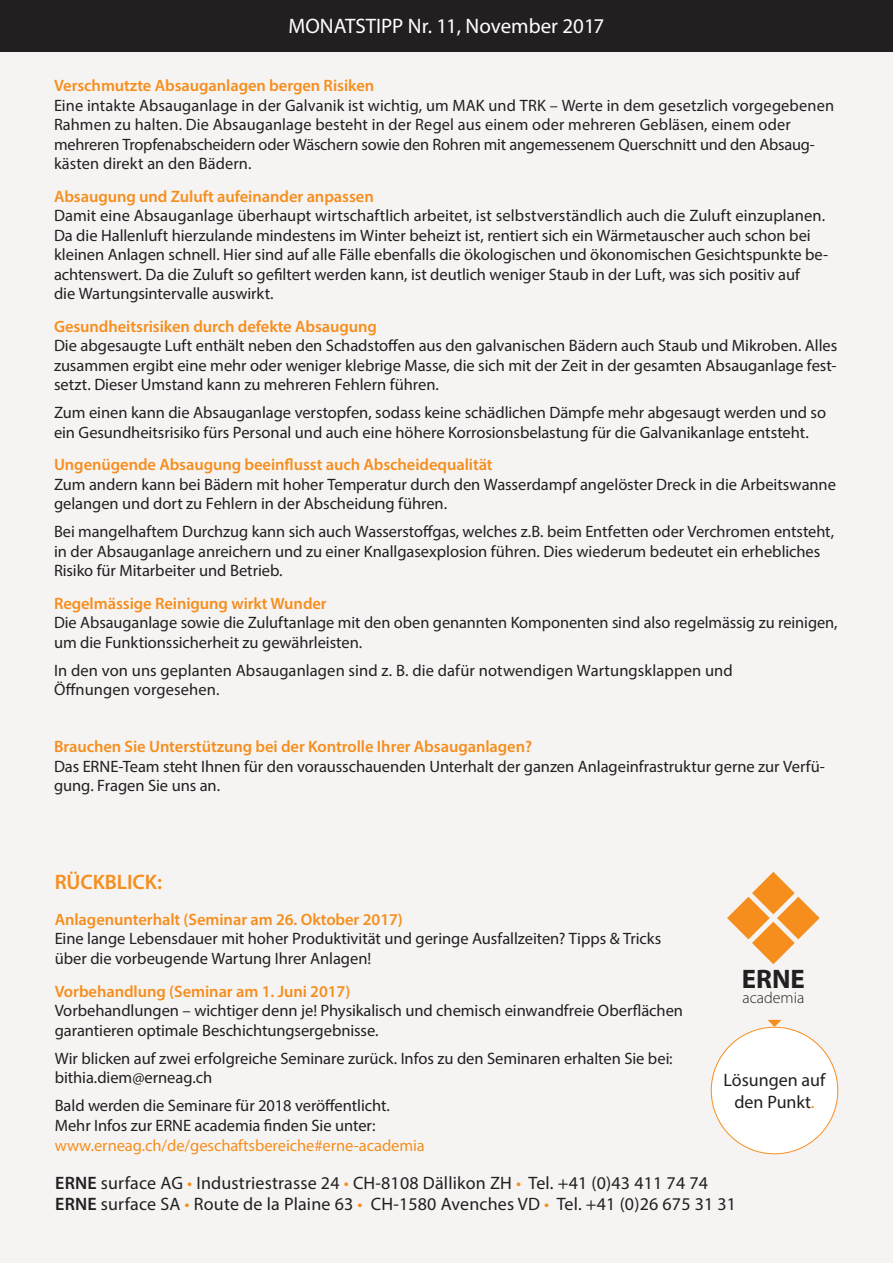
<style>
.page{position:relative;width:893px;height:1263px;background:#f5f4f3}
.page>*{position:absolute;margin:0;border:0;box-sizing:border-box;transform-origin:0 0}
.t1{font:700 26.85px "Myriad Pro";color:#231f20}
.t2{font:21px "Myriad Pro";color:#fff}
.t3{font:600 21px "Myriad Pro";letter-spacing:-.005em;color:#f68e1e}
.t4{font:18px/21.6px "Myriad Pro";letter-spacing:.01em;color:#231f20}
.t5{font:16.5px/19.5px "Myriad Pro";color:#231f20}
.t6{font:600 16.5px "Myriad Pro";letter-spacing:-.005em;color:#f68e1e}
.t7{font:16.5px "Myriad Pro";letter-spacing:-.005em;color:#f68e1e}
.t8{font:300 16.05px "Myriad Pro";color:#231f20}
.s1{font-weight:600}
.s2{color:#f68e1e}
</style>
<div class="page">
<svg style="left:727px;top:872px;width:93px;height:92px"></svg>
<div style="left:711px;top:1027px;width:127px;height:127px;background:#fff;border-radius:50%"></div>
<svg style="left:767px;top:1020px;width:14px;height:7px"></svg>
<div style="left:0;top:0;width:893px;height:51px;background:#231f20"></div>
<p class="t2" style="left:289px;top:13px;width:317px">MONATSTIPP Nr. 11, November 2017</p>
<p class="t6" style="left:54px;top:75px;width:322px">Verschmutzte Absauganlagen bergen Risiken</p>
<p class="t5" style="left:54px;top:95px;width:781px">Eine intakte Absauganlage in der Galvanik ist wichtig, um MAK und TRK – Werte in dem gesetzlich vorgegebenen Rahmen zu halten. Die Absauganlage besteht in der Regel aus einem oder mehreren Gebläsen, einem oder mehreren Tropfenabscheidern oder Wäschern sowie den Rohren mit angemessenem Querschnitt und den Absaug&shy;kästen direkt an den Bädern.</p>
<p class="t6" style="left:54px;top:186px;width:321px">Absaugung und Zuluft aufeinander anpassen</p>
<p class="t5" style="left:54px;top:206px;width:776px">Damit eine Absauganlage überhaupt wirtschaftlich arbeitet, ist selbstverständlich auch die Zuluft einzuplanen.<br>Da die Hallenluft hierzulande mindestens im Winter beheizt ist, rentiert sich ein Wärmetauscher auch schon bei kleinen Anlagen schnell. Hier sind auf alle Fälle ebenfalls die ökologischen und ökonomischen Gesichtspunkte be&shy;achtenswert. Da die Zuluft so gefiltert werden kann, ist deutlich weniger Staub in der Luft, was sich positiv auf<br>die Wartungsintervalle auswirkt.</p>
<p class="t6" style="left:54px;top:316px;width:325px">Gesundheitsrisiken durch defekte Absaugung</p>
<p class="t5" style="left:54px;top:336px;width:785px;text-align:justify">Die abgesaugte Luft enthält neben den Schadstoffen aus den galvanischen Bädern auch Staub und Mikroben. Alles zusammen ergibt eine mehr oder weniger klebrige Masse, die sich mit der Zeit in der gesamten Absauganlage fest&shy;setzt. Dieser Umstand kann zu mehreren Fehlern führen.</p>
<p class="t5" style="left:54px;top:403px;width:774px">Zum einen kann die Absauganlage verstopfen, sodass keine schädlichen Dämpfe mehr abgesaugt werden und so ein Gesundheitsrisiko fürs Personal und auch eine höhere Korrosionsbelastung für die Galvanikanlage entsteht.</p>
<p class="t6" style="left:54px;top:454px;width:440px">Ungenügende Absaugung beeinflusst auch Abscheidequalität</p>
<p class="t5" style="left:54px;top:474px;width:783px">Zum andern kann bei Bädern mit hoher Temperatur durch den Wasserdampf angelöster Dreck in die Arbeitswanne gelangen und dort zu Fehlern in der Abscheidung führen.</p>
<p class="t5" style="left:54px;top:522px;width:782px">Bei mangelhaftem Durchzug kann sich auch Wasserstoffgas, welches z.B. beim Entfetten oder Verchromen entsteht, in der Absauganlage anreichern und zu einer Knallgasexplosion führen. Dies wiederum bedeutet ein erhebliches<br>Risiko für Mitarbeiter und Betrieb.</p>
<p class="t6" style="left:54px;top:593px;width:274px">Regelmässige Reinigung wirkt Wunder</p>
<p class="t5" style="left:54px;top:613px;width:785px">Die Absauganlage sowie die Zuluftanlage mit den oben genannten Komponenten sind also regelmässig zu reinigen, um die Funktionssicherheit zu gewährleisten.</p>
<p class="t5" style="left:54px;top:660px;width:680px">In den von uns geplanten Absauganlagen sind z. B. die dafür notwendigen Wartungsklappen und<br>Öffnungen vorgesehen.</p>
<p class="t6" style="left:54px;top:736px;width:480px">Brauchen Sie Unterstützung bei der Kontrolle Ihrer Absauganlagen?</p>
<p class="t5" style="left:54px;top:756px;width:772px">Das ERNE-Team steht Ihnen für den vorausschauenden Unterhalt der ganzen Anlageinfrastruktur gerne zur Verfü&shy;gung. Fragen Sie uns an.</p>
<p class="t3" style="left:55px;top:868px;width:109px">RÜCKBLICK:</p>
<p class="t6" style="left:55px;top:909px;width:350px">Anlagenunterhalt (Seminar am 26. Oktober 2017)</p>
<p class="t5" style="left:55px;top:929px;width:608px">Eine lange Lebensdauer mit hoher Produktivität und geringe Ausfallzeiten? Tipps &amp; Tricks über die vorbeugende Wartung Ihrer Anlagen!</p>
<p class="t6" style="left:55px;top:980px;width:297px">Vorbehandlung (Seminar am 1. Juni 2017)</p>
<p class="t5" style="left:55px;top:1000px;width:630px">Vorbehandlungen – wichtiger denn je! Physikalisch und chemisch einwandfreie Oberflächen garantieren optimale Beschichtungsergebnisse.</p>
<p class="t5" style="left:55px;top:1048px;width:619px">Wir blicken auf zwei erfolgreiche Seminare zurück. Infos zu den Seminaren erhalten Sie bei: bithia.diem@erneag.ch</p>
<p class="t5" style="left:55px;top:1096px;width:337px">Bald werden die Seminare für 2018 veröffentlicht.<br>Mehr Infos zur ERNE academia finden Sie unter:</p>
<p class="t7" style="left:55px;top:1135px;width:372px">www.erneag.ch/de/geschaftsbereiche#erne-academia</p>
<p class="t4" style="left:55px;top:1171px;width:682px"><span class="s1">ERNE</span> surface AG <span class="s2">•</span> Industriestrasse 24 <span class="s2">•</span> CH-8108 Dällikon ZH <span class="s2">•</span> Tel. +41 (0)43 411 74 74<br><span class="s1">ERNE</span> surface SA <span class="s2">•</span> Route de la Plaine 63 <span class="s2">•</span> CH-1580 Avenches VD <span class="s2">•</span> Tel. +41 (0)26 675 31 31</p>
<h1 class="t1" style="left:742px;top:961px;width:65px">ERNE</h1>
<p class="t8" style="left:742px;top:987px;width:63px">academia</p>
<p class="t4" style="left:724px;top:1068px;width:103px;line-height:22px;text-align:center">Lösungen auf den Punkt<span class="s2">.</span></p>
</div>
